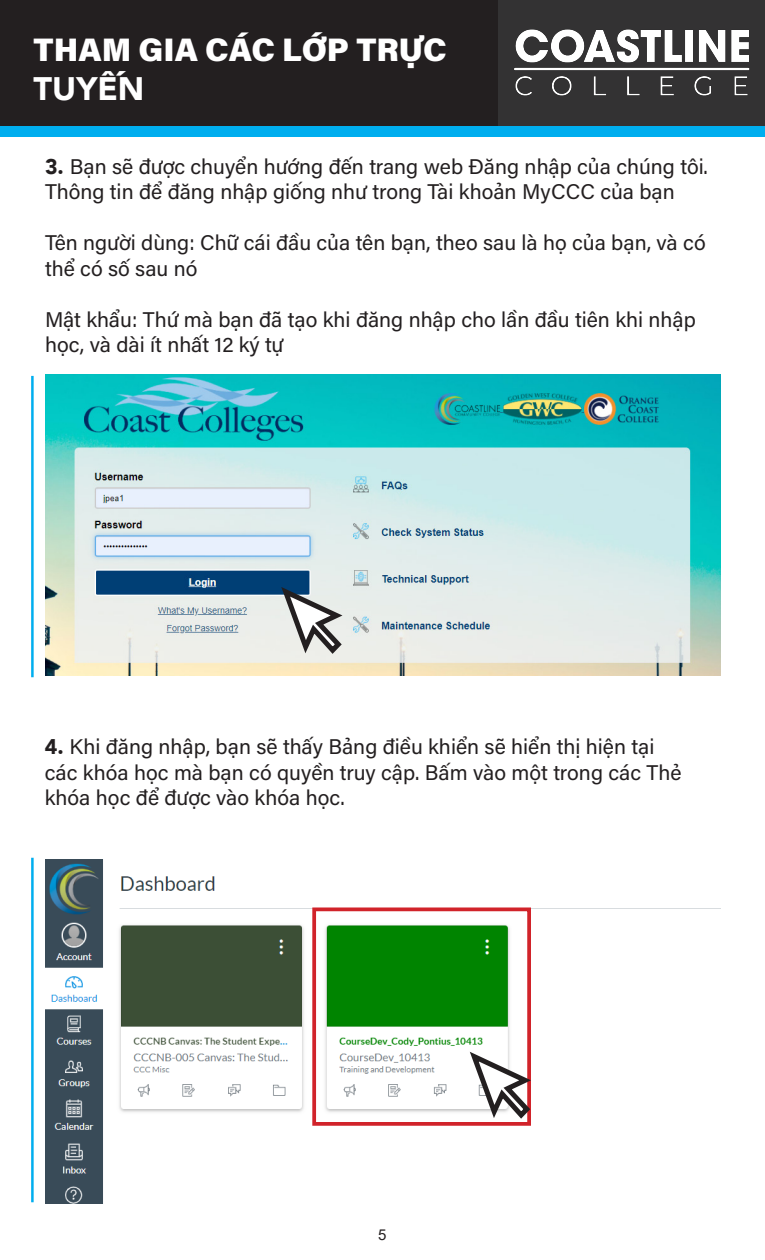
<style>
.page{position:relative;width:765px;height:1260px;background:#fff}
.page>*{position:absolute;margin:0;border:0;box-sizing:border-box;transform-origin:0 0}
.t1{font:900 32.5px/39px "Acumin Pro";color:#fff}
.t2{font:21.25px/25.5px "Acumin Pro";color:#231f20}
.t3{font:15px "Arial";color:#231f20}
.s1{font-family:"Avenir"}
.s2{font-family:"Avenir";font-weight:900}
</style>
<div class="page">
<div style="left:1px;top:0;width:764px;height:128px;background:#231f20"></div>
<div style="left:499px;top:0;width:266px;height:128px;background:#333233"></div>
<div style="left:1px;top:127px;width:764px;height:10px;background:#00aeef"></div>
<img style="left:498px;top:20px;width:252px;height:85px">
<img style="left:45px;top:374px;width:675px;height:302px">
<svg style="left:277px;top:582px;width:71px;height:78px;background:#b6bbbd"></svg>
<hr style="left:31px;top:376px;width:3px;height:301px;background:#00aeef">
<hr style="left:31px;top:858px;width:3px;height:344px;background:#00aeef">
<img style="left:45px;top:859px;width:675px;height:345px">
<div style="left:312px;top:908px;width:219px;height:218px;border:4px solid #d1232a"></div>
<svg style="left:465px;top:1047px;width:72px;height:78px"></svg>
<h1 class="t1" style="left:34px;top:29px;width:415px">THAM GIA CÁC LỚP TRỰC<br><span class="s1">TUYẾN</span></h1>
<p class="t2" style="left:45px;top:153px;width:664px"><span class="s2">3.</span> Bạn sẽ được chuyển hướng đến trang web Đăng nhập của chúng tôi.<br>Thông tin để đăng nhập giống như trong Tài khoản MyCCC của bạn</p>
<p class="t2" style="left:45px;top:229px;width:662px">Tên người dùng: Chữ cái đầu của tên bạn, theo sau là họ của bạn, và có thể có số sau nó</p>
<p class="t2" style="left:45px;top:306px;width:652px">Mật khẩu: Thứ mà bạn đã tạo khi đăng nhập cho lần đầu tiên khi nhập học, và dài ít nhất 12 ký tự</p>
<p class="t2" style="left:45px;top:733px;width:638px"><span class="s2">4.</span> Khi đăng nhập, bạn sẽ thấy Bảng điều khiển sẽ hiển thị hiện tại các khóa học mà bạn có quyền truy cập. Bấm vào một trong các Thẻ khóa học để được vào khóa học.</p>
<p class="t3" style="left:378px;top:1224px;width:10px">5</p>
</div>
